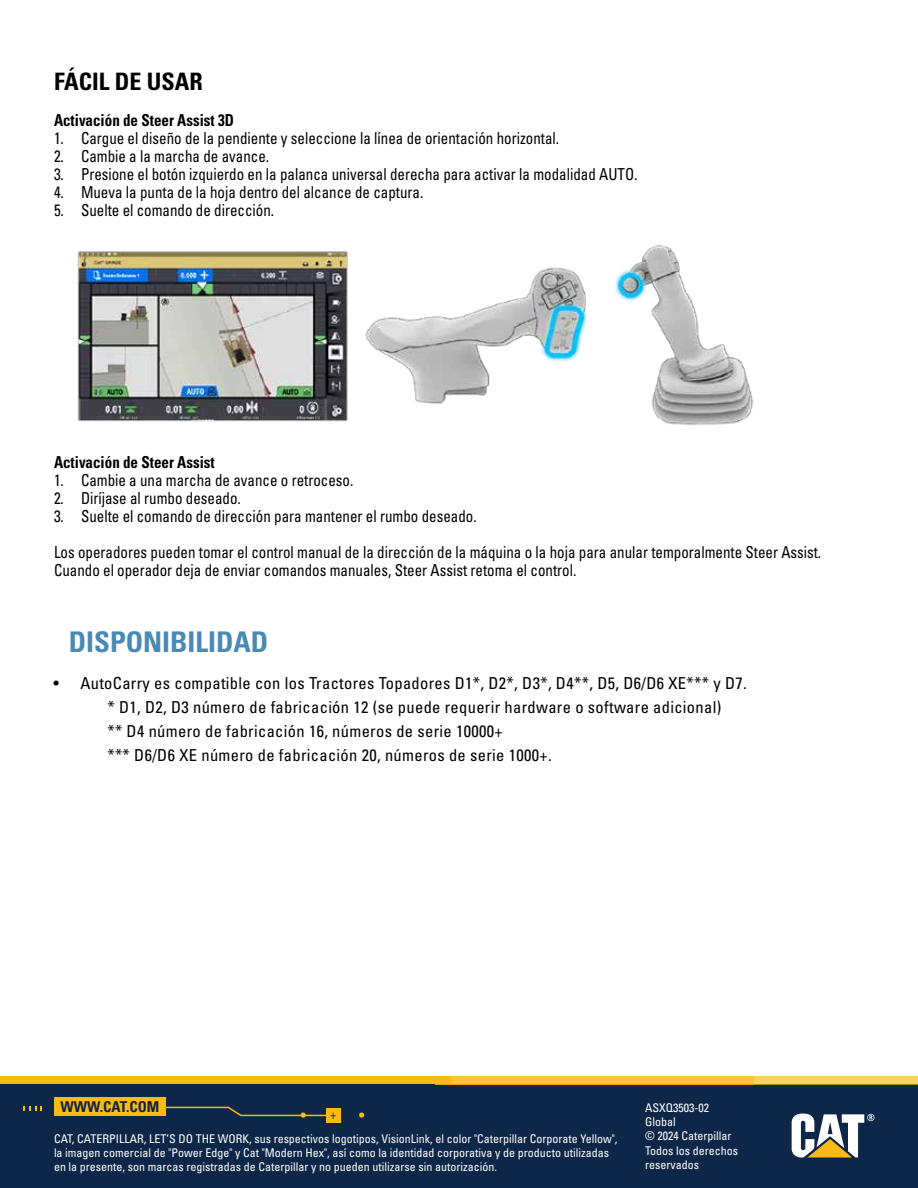
<style>
.page{position:relative;width:918px;height:1188px;background:#fff}
.page>*{position:absolute;margin:0;border:0;box-sizing:border-box;transform-origin:0 0}
.t1{font:700 condensed 28.5px "Univers LT Std";color:#498ab5}
.t2{font:700 condensed 24px "Univers LT Std";color:#000}
.t3{font:condensed 16.5px/36px "Univers LT Std";color:#000;scale:.91 1}
.t4{font:condensed 16.5px/24px "Univers LT Std";letter-spacing:.02em;color:#000}
.t5{font:700 condensed 16.5px "Univers LT Std";color:#000;scale:.91 1}
.t6{font:700 condensed 15px "Univers LT Std";color:#0e2647}
.t7{font:condensed 12.6px "Univers LT Std";color:#0e2647}
.t8{font:condensed 12px/14.4px "Univers LT Std";color:#fff}
</style>
<div class="page">
<div style="left:0;top:1084px;width:918px;height:104px;background:#0e2647"></div>
<div style="left:326px;top:1108px;width:14px;height:14px;background:#fdba12"></div>
<svg style="left:359px;top:1113px;width:5px;height:5px"></svg>
<div style="left:54px;top:1098px;width:112px;height:18px;background:#fdba12"></div>
<svg style="left:24px;top:1106px;width:18px;height:4px"></svg>
<svg style="left:166px;top:1106px;width:160px;height:12px"></svg>
<div style="left:0;top:1076px;width:450px;height:8px;background:#fdba12"></div>
<div style="left:436px;top:1076px;width:318px;height:8px;background:#fdc436"></div>
<div style="left:754px;top:1076px;width:164px;height:8px;background:#fdd265"></div>
<svg style="left:792px;top:1114px;width:82px;height:43px"></svg>
<img style="left:77px;top:245px;width:676px;height:180px">
<h2 class="t2" style="left:54px;top:66px;width:150px">FÁCIL DE USAR</h2>
<p class="t5" style="left:54px;top:110px;width:199px">Activación de Steer Assist 3D</p>
<p class="t3" style="left:54px;top:120px;width:557px">1. Cargue el diseño de la pendiente y seleccione la línea de orientación horizontal.</p>
<p class="t3" style="left:54px;top:138px;width:238px">2. Cambie a la marcha de avance.</p>
<p class="t3" style="left:54px;top:156px;width:643px">3. Presione el botón izquierdo en la palanca universal derecha para activar la modalidad AUTO.</p>
<p class="t3" style="left:54px;top:174px;width:407px">4. Mueva la punta de la hoja dentro del alcance de captura.</p>
<p class="t3" style="left:54px;top:192px;width:244px">5. Suelte el comando de dirección.</p>
<p class="t5" style="left:54px;top:452px;width:178px">Activación de Steer Assist</p>
<p class="t3" style="left:54px;top:462px;width:331px">1. Cambie a una marcha de avance o retroceso.</p>
<p class="t3" style="left:54px;top:480px;width:207px">2. Diríjase al rumbo deseado.</p>
<p class="t3" style="left:54px;top:498px;width:845px">3. Suelte el comando de dirección para mantener el rumbo deseado.<br>Los operadores pueden tomar el control manual de la dirección de la máquina o la hoja para anular temporalmente Steer Assist.</p>
<p class="t3" style="left:54px;top:552px;width:576px">Cuando el operador deja de enviar comandos manuales, Steer Assist retoma el control.</p>
<h1 class="t1" style="left:69px;top:625px;width:201px">DISPONIBILIDAD</h1>
<p class="t4" style="left:107px;top:671px;width:641px;text-indent:-54px">• AutoCarry es compatible con los Tractores Topadores D1*, D2*, D3*, D4**, D5, D6/D6 XE*** y D7. * D1, D2, D3 número de fabricación 12 (se puede requerir hardware o software adicional)<br>** D4 número de fabricación 16, números de serie 10000+<br>*** D6/D6 XE número de fabricación 20, números de serie 1000+.</p>
<p class="t6" style="left:60px;top:1098px;width:101px">WWW.CAT.COM</p>
<p class="t7" style="left:330px;top:1106px;width:8px">+</p>
<p class="t8" style="left:54px;top:1131px;width:565px">CAT, CATERPILLAR, LET’S DO THE WORK, sus respectivos logotipos, VisionLink, el color "Caterpillar Corporate Yellow", la imagen comercial de "Power Edge" y Cat "Modern Hex", así como la identidad corporativa y de producto utilizadas en la presente, son marcas registradas de Caterpillar y no pueden utilizarse sin autorización.</p>
<p class="t8" style="left:645px;top:1100px;width:94px">ASXQ3503-02<br>Global<br>© 2024 Caterpillar<br>Todos los derechos reservados</p>
</div>
